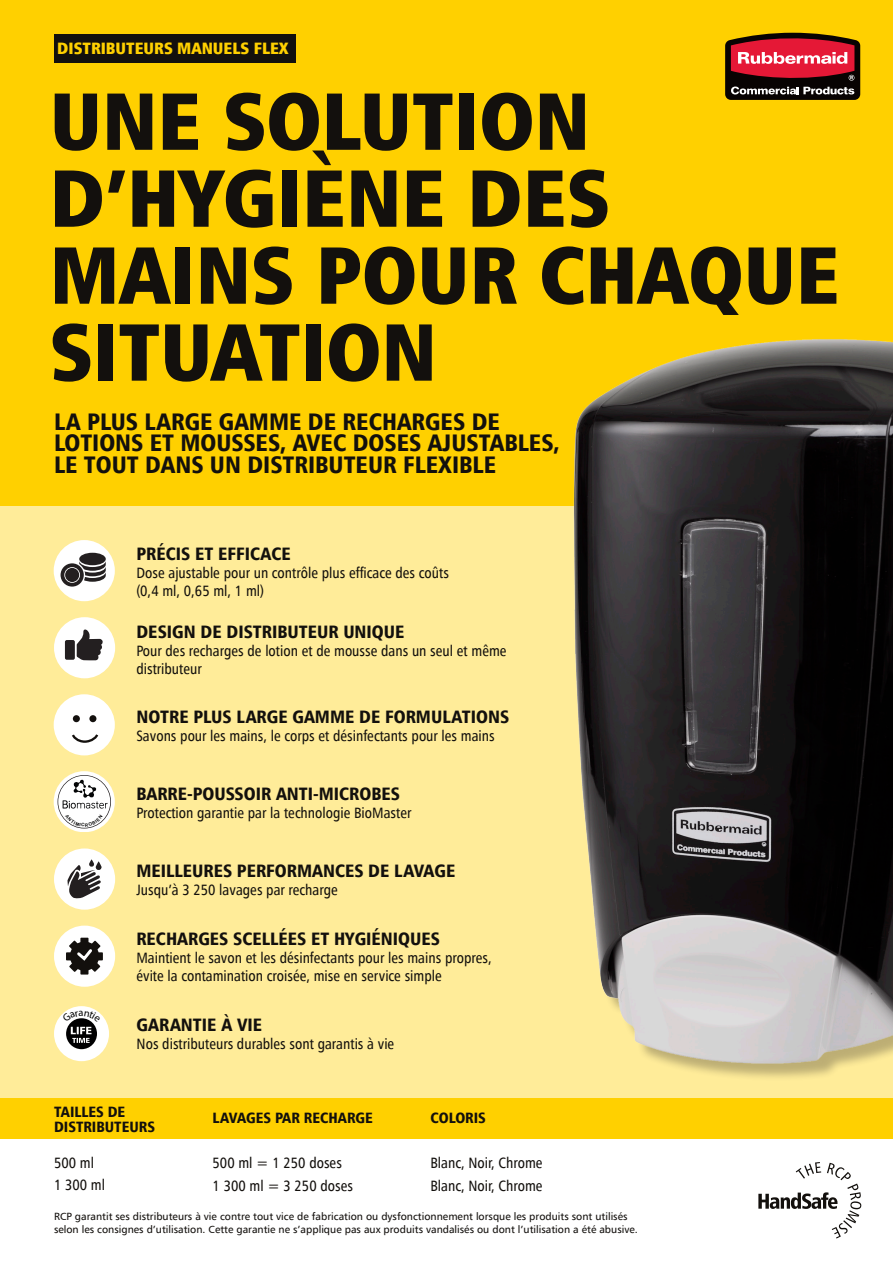
<style>
.page{position:relative;width:893px;height:1263px;background:#ffd000}
.page>*{position:absolute;margin:0;border:0;box-sizing:border-box;transform-origin:0 0}
.t1{font:900 condensed 81px/76.9px "Humanist 777 BT";color:#13100d}
.t2{font:900 condensed 24px/21.6px "Humanist 777 BT";color:#13100d}
.t3{font:900 condensed 18px "Humanist 777 BT";color:#13100d}
.t4{font:900 condensed 16.5px "Humanist 777 BT";color:#ffd000}
.t5{font:15px/18px "Humanist 777 BT Cn Rm";color:#13100d}
.t6{font:900 condensed 15px/15px "Humanist 777 BT";color:#13100d}
.t7{font:10.5px/12.6px "Humanist 777 BT";color:#13100d}
</style>
<div class="page">
<div style="left:0;top:1124px;width:893px;height:139px;background:#fff"></div>
<div style="left:0;top:506px;width:893px;height:610px;background:#ffec99"></div>
<div style="left:0;top:1098px;width:893px;height:40px;background:#ffd000"></div>
<svg style="left:725px;top:33px;width:135px;height:67px"></svg>
<div style="left:54px;top:925px;width:61px;height:62px;background:#fff;border-radius:50%"></div>
<div style="left:80px;top:938px;width:8px;height:36px;background:#13100d"></div>
<div style="left:66px;top:952px;width:37px;height:8px;background:#13100d"></div>
<svg style="left:69px;top:940px;width:31px;height:32px"></svg>
<div style="left:54px;top:34px;width:241px;height:28px;background:#13100d"></div>
<div style="left:54px;top:540px;width:61px;height:61px;background:#fff;border-radius:50%"></div>
<div style="left:79px;top:553px;width:27px;height:12px;background:#231f20;border-radius:50%"></div>
<svg style="left:79px;top:561px;width:27px;height:21px"></svg>
<svg style="left:59px;top:562px;width:26px;height:26px"></svg>
<div style="left:61px;top:563px;width:23px;height:24px;background:#231f20;border-radius:50%"></div>
<svg style="left:64px;top:567px;width:16px;height:16px"></svg>
<div style="left:65px;top:568px;width:14px;height:14px;background:#231f20;border-radius:50%"></div>
<div style="left:54px;top:848px;width:61px;height:62px;background:#fff;border-radius:50%"></div>
<svg style="left:67px;top:859px;width:35px;height:39px"></svg>
<div style="left:54px;top:694px;width:61px;height:61px;background:#fff;border-radius:50%"></div>
<svg style="left:72px;top:734px;width:27px;height:9px"></svg>
<div style="left:73px;top:715px;width:7px;height:7px;background:#13100d;border-radius:50%"></div>
<div style="left:89px;top:715px;width:7px;height:7px;background:#13100d;border-radius:50%"></div>
<div style="left:54px;top:617px;width:61px;height:61px;background:#fff;border-radius:50%"></div>
<svg style="left:65px;top:629px;width:38px;height:31px"></svg>
<div style="left:54px;top:1006px;width:55px;height:55px;background:#fff;border-radius:50%"></div>
<svg style="left:758px;top:1208px;width:103px;height:30px"></svg>
<img style="left:472px;top:339px;width:421px;height:869px">
<svg style="left:62px;top:1010px;width:38px;height:39px"></svg>
<svg style="left:54px;top:771px;width:60px;height:61px"></svg>
<p class="t4" style="left:57px;top:37px;width:233px">DISTRIBUTEURS MANUELS FLEX</p>
<p class="t1" style="left:50px;top:81px;width:792px">UNE SOLUTION<br>D’HYGIÈNE DES<br>MAINS POUR CHAQUE<br>SITUATION</p>
<p class="t2" style="left:54px;top:410px;width:507px">LA PLUS LARGE GAMME DE RECHARGES DE<br>LOTIONS ET MOUSSES, AVEC DOSES AJUSTABLES,<br>LE TOUT DANS UN DISTRIBUTEUR FLEXIBLE</p>
<p class="t3" style="left:136px;top:542px;width:156px">PRÉCIS ET EFFICACE</p>
<p class="t5" style="left:136px;top:564px;width:314px">Dose ajustable pour un contrôle plus efficace des coûts (0,4 ml, 0,65 ml, 1 ml)</p>
<p class="t3" style="left:136px;top:620px;width:270px">DESIGN DE DISTRIBUTEUR UNIQUE</p>
<p class="t5" style="left:136px;top:642px;width:372px">Pour des recharges de lotion et de mousse dans un seul et même distributeur</p>
<p class="t3" style="left:136px;top:705px;width:374px">NOTRE PLUS LARGE GAMME DE FORMULATIONS</p>
<p class="t5" style="left:136px;top:726px;width:360px">Savons pour les mains, le corps et désinfectants pour les mains</p>
<p class="t3" style="left:136px;top:782px;width:265px">BARRE-POUSSOIR ANTI-MICROBES</p>
<p class="t5" style="left:136px;top:803px;width:276px">Protection garantie par la technologie BioMaster</p>
<p class="t3" style="left:136px;top:859px;width:320px">MEILLEURES PERFORMANCES DE LAVAGE</p>
<p class="t5" style="left:136px;top:880px;width:203px">Jusqu’à 3 250 lavages par recharge</p>
<p class="t3" style="left:136px;top:927px;width:305px">RECHARGES SCELLÉES ET HYGIÉNIQUES</p>
<p class="t5" style="left:136px;top:948px;width:357px">Maintient le savon et les désinfectants pour les mains propres, évite la contamination croisée, mise en service simple</p>
<p class="t3" style="left:137px;top:1013px;width:127px">GARANTIE À VIE</p>
<p class="t5" style="left:137px;top:1035px;width:259px">Nos distributeurs durables sont garantis à vie</p>
<p class="t6" style="left:54px;top:1104px;width:103px">TAILLES DE<br>DISTRIBUTEURS</p>
<p class="t5" style="left:54px;top:1153px;width:41px">500 ml</p>
<p class="t5" style="left:54px;top:1176px;width:53px">1 300 ml</p>
<p class="t6" style="left:213px;top:1110px;width:162px">LAVAGES PAR RECHARGE</p>
<p class="t5" style="left:213px;top:1154px;width:131px">500 ml = 1 250 doses</p>
<p class="t5" style="left:213px;top:1176px;width:142px">1 300 ml = 3 250 doses</p>
<p class="t6" style="left:431px;top:1110px;width:57px">COLORIS</p>
<p class="t5" style="left:431px;top:1154px;width:114px">Blanc, Noir, Chrome</p>
<p class="t5" style="left:431px;top:1176px;width:114px">Blanc, Noir, Chrome</p>
<p class="t7" style="left:54px;top:1210px;width:585px">RCP garantit ses distributeurs à vie contre tout vice de fabrication ou dysfonctionnement lorsque les produits sont utilisés selon les consignes d’utilisation. Cette garantie ne s’applique pas aux produits vandalisés ou dont l’utilisation a été abusive.</p>
</div>
